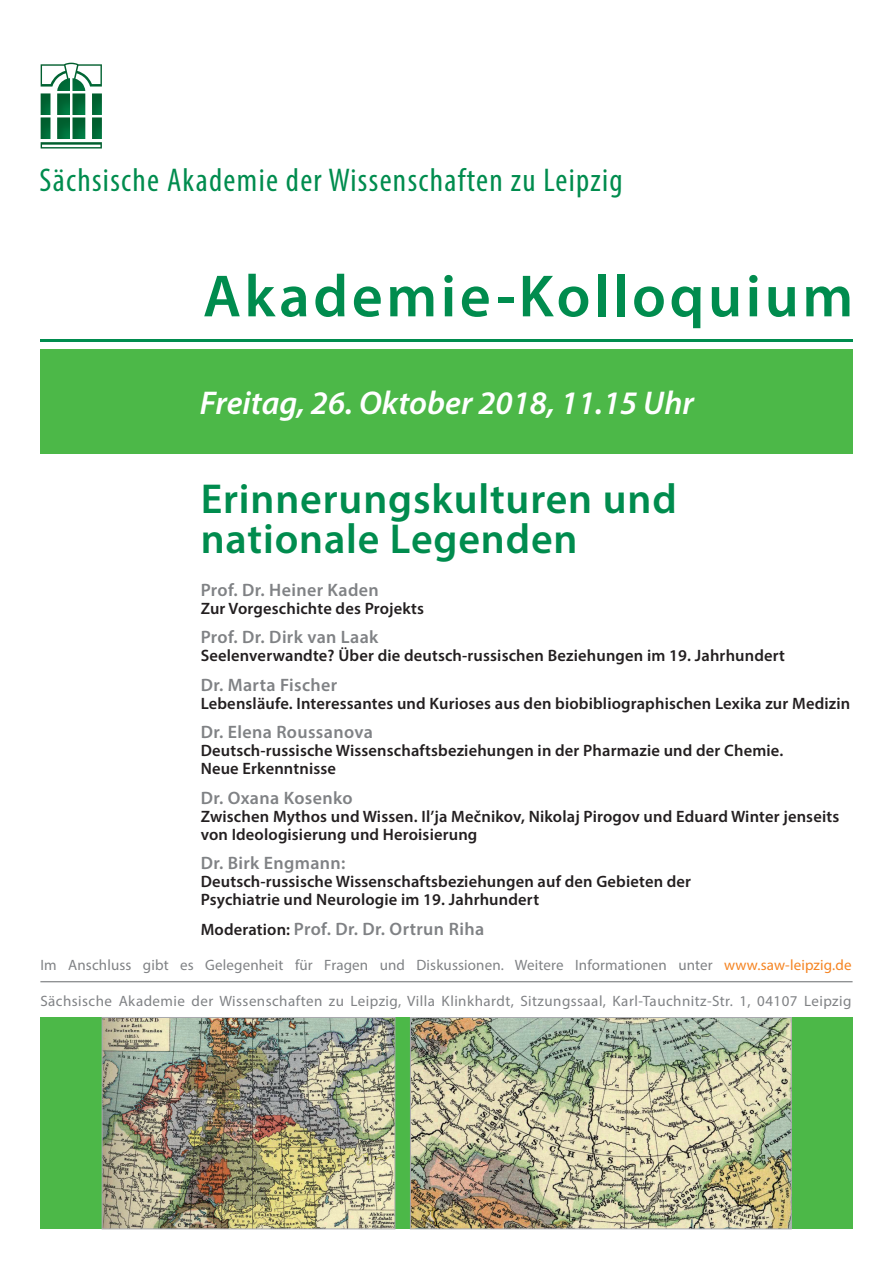
<style>
.page{position:relative;width:893px;height:1263px;background:#fff}
.page>*{position:absolute;margin:0;border:0;box-sizing:border-box;transform-origin:0 0}
.t1{font:600 60px "Myriad Pro";letter-spacing:.06em;color:#008c4e}
.t2{font:600 42px/40.5px "Myriad Pro";letter-spacing:.02em;color:#008c4e}
.t3{font:condensed 33px "Myriad Pro";letter-spacing:.04em;color:#008c4e}
.t4{font:italic 600 33px "Myriad Pro";color:#fff}
.t5{font:600 18px "Myriad Pro";letter-spacing:.02em;color:#808285}
.t6{font:600 16.5px/18px "Myriad Pro";letter-spacing:.01em;color:#231f20}
.t7{font:15px "Myriad Pro";letter-spacing:.02em;color:#808285}
.s1{font-size:16.5px;color:#231f20}
.s2{color:#f58422}
</style>
<div class="page">
<div style="left:40px;top:349px;width:813px;height:105px;background:#4cb848"></div>
<hr style="left:40px;top:339px;width:813px;height:3px;background:#008c4e">
<img style="left:41px;top:63px;width:61px;height:28px">
<img style="left:41px;top:93px;width:10px;height:22px">
<img style="left:57px;top:93px;width:13px;height:22px">
<img style="left:72px;top:93px;width:13px;height:22px">
<img style="left:92px;top:93px;width:10px;height:22px">
<img style="left:41px;top:117px;width:10px;height:22px">
<img style="left:57px;top:117px;width:13px;height:22px">
<img style="left:72px;top:117px;width:13px;height:22px">
<img style="left:92px;top:117px;width:10px;height:22px">
<img style="left:41px;top:142px;width:61px;height:7px">
<hr style="left:40px;top:981px;width:813px;height:1px;background:#808285">
<div style="left:40px;top:1017px;width:813px;height:212px;background:#4cb848"></div>
<img style="left:412px;top:1019px;width:377px;height:208px">
<div style="left:410px;top:1017px;width:381px;height:212px;border:1px solid #a8a9ad"></div>
<img style="left:104px;top:1019px;width:289px;height:208px">
<div style="left:102px;top:1017px;width:293px;height:212px;border:1px solid #a8a9ad"></div>
<h3 class="t3" style="left:39px;top:160px;width:585px">Sächsische Akademie der Wissenschaften zu Leipzig</h3>
<h1 class="t1" style="left:203px;top:258px;width:652px">Akademie-Kolloquium</h1>
<h3 class="t4" style="left:200px;top:381px;width:496px">Freitag, 26. Oktober 2018, 11.15 Uhr</h3>
<h2 class="t2" style="left:201px;top:477px;width:477px">Erinnerungskulturen und nationale Legenden</h2>
<p class="t5" style="left:201px;top:578px;width:180px">Prof. Dr. Heiner Kaden</p>
<p class="t6" style="left:201px;top:599px;width:225px">Zur Vorgeschichte des Projekts</p>
<p class="t5" style="left:201px;top:626px;width:179px">Prof. Dr. Dirk van Laak</p>
<p class="t6" style="left:201px;top:646px;width:586px">Seelenverwandte? Über die deutsch-russischen Beziehungen im 19. Jahrhundert</p>
<p class="t5" style="left:201px;top:673px;width:138px">Dr. Marta Fischer</p>
<p class="t6" style="left:201px;top:694px;width:651px">Lebensläufe. Interessantes und Kurioses aus den biobibliographischen Lexika zur Medizin</p>
<p class="t5" style="left:201px;top:721px;width:174px">Dr. Elena Roussanova</p>
<p class="t6" style="left:201px;top:741px;width:584px">Deutsch-russische Wissenschaftsbeziehungen in der Pharmazie und der Chemie.<br>Neue Erkenntnisse</p>
<p class="t5" style="left:201px;top:786px;width:153px">Dr. Oxana Kosenko</p>
<p class="t6" style="left:201px;top:807px;width:640px">Zwischen Mythos und Wissen. Il’ja Mečnikov, Nikolaj Pirogov und Eduard Winter jenseits von Ideologisierung und Heroisierung</p>
<p class="t5" style="left:201px;top:852px;width:146px">Dr. Birk Engmann:</p>
<p class="t6" style="left:201px;top:872px;width:492px">Deutsch-russische Wissenschaftsbeziehungen auf den Gebieten der<br>Psychiatrie und Neurologie im 19. Jahrhundert</p>
<p class="t5" style="left:201px;top:917px;width:285px"><span class="s1">Moderation:</span> Prof. Dr. Dr. Ortrun Riha</p>
<p class="t7" style="left:40px;top:955px;width:813px">Im Anschluss gibt es Gelegenheit für Fragen und Diskussionen. Weitere Informationen unter <span class="s2">www.saw-leipzig.de</span></p>
<p class="t7" style="left:40px;top:991px;width:813px">Sächsische Akademie der Wissenschaften zu Leipzig, Villa Klinkhardt, Sitzungssaal, Karl-Tauchnitz-Str. 1, 04107 Leipzig</p>
</div>
